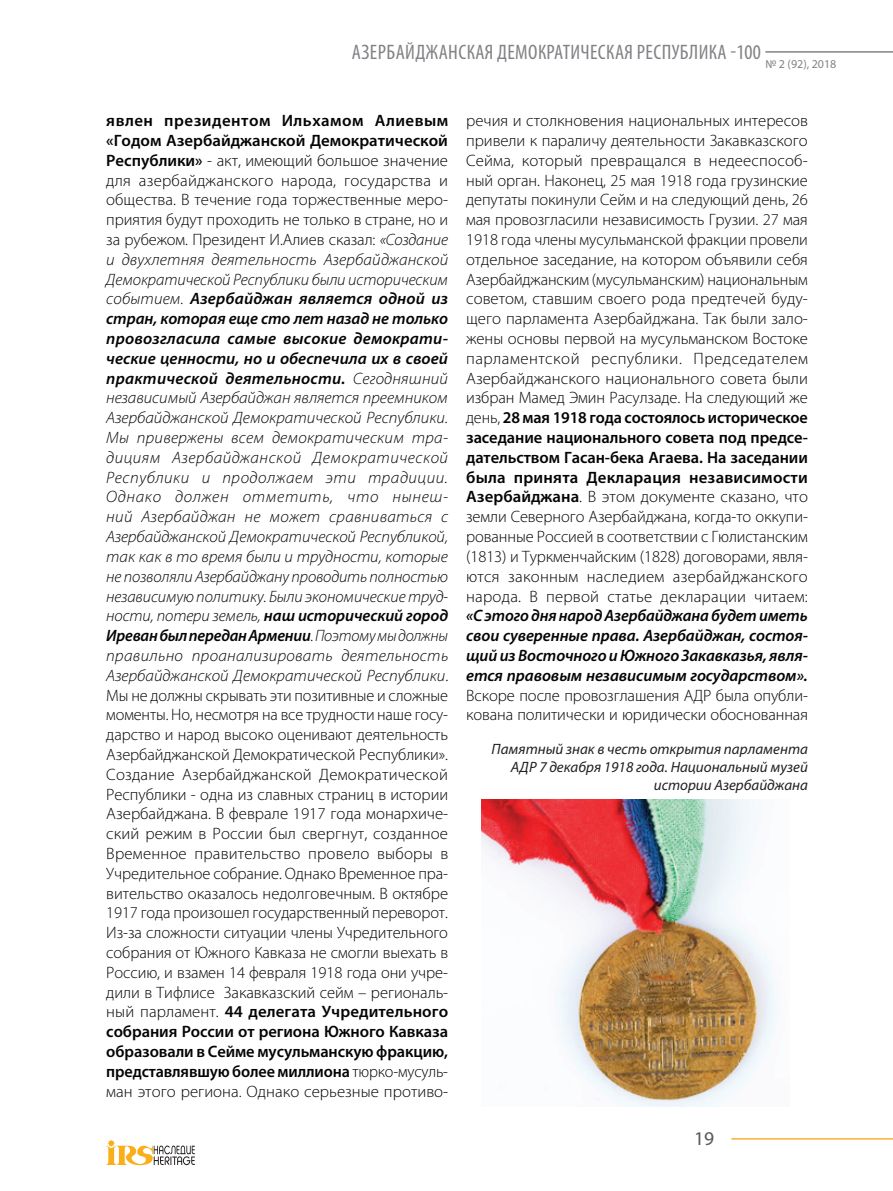
<style>
.page{position:relative;width:893px;height:1191px;background:#fff}
.page>*{position:absolute;margin:0;border:0;box-sizing:border-box;transform-origin:0 0}
.t1{font:condensed 21px "Myriad Pro";letter-spacing:.02em;color:#808285}
.t2{font:19.5px "Myriad Pro";color:#57585a}
.t3{font:300 16.5px/19.8px "Myriad Pro";letter-spacing:-.005em;color:#040503;text-align:justify}
.t4{font:italic 15px/18px "Myriad Pro";color:#231f20;text-align:right}
.t5{font:12px "Myriad Pro";color:#808285}
.s1{font-weight:600}
.s2{font-style:italic}
.s3{font-weight:600;font-style:italic}
</style>
<div class="page">
<hr style="left:765px;top:51px;width:128px;height:2px;background:#808285">
<hr style="left:731px;top:1138px;width:162px;height:1px;background:#fbb033">
<svg style="left:106px;top:1140px;width:89px;height:25px"></svg>
<img style="left:482px;top:799px;width:296px;height:307px">
<p class="t1" style="left:352px;top:39px;width:410px">АЗЕРБАЙДЖАНСКAЯ ДЕМОКРАТИЧЕСКАЯ РЕСПУБЛИКА -100</p>
<p class="t5" style="left:765px;top:56px;width:73px">№ 2 (92), 2018</p>
<p class="t3" style="left:106px;top:111px;width:344px"><span class="s1">явлен президентом Ильхамом Алиевым «Годом Азербайджанской Демократической Республики»</span> - акт, имеющий большое значение для азербайджанского народа, государства и общества. В течение года торжественные меро&shy;приятия будут проходить не только в стране, но и за рубежом. Президент И.Алиев сказал: <span class="s2">«Создание и двухлетняя деятельность Азербайджанской Демократической Республики были историческим событием.</span> <span class="s3">Азербайджан является одной из стран, которая еще сто лет назад не только провозгласила самые высокие демократи&shy;ческие ценности, но и обеспечила их в своей практической деятельности.</span> <span class="s2">Сегодняшний независимый Азербайджан является преемником Азербайджанской Демократической Республики.<br>Мы привержены всем демократическим тра&shy;дициям Азербайджанской Демократической Республики и продолжаем эти традиции.<br>Однако должен отметить, что нынеш&shy;ний Азербайджан не может сравниваться с Азербайджанской Демократической Республикой, так как в то время были и трудности, которые не позволяли Азербайджану проводить полностью независимую политику. Были экономические труд&shy;ности, потери земель,</span> <span class="s3">наш исторический город Иреван был передан Армении</span><span class="s2">. Поэтому мы должны правильно проанализировать деятельность Азербайджанской Демократической Республики</span>.<br>Мы не должны скрывать эти позитивные и сложные моменты. Но, несмотря на все трудности наше госу&shy;дарство и народ высоко оценивают деятельность Азербайджанской Демократической Республики».<br>Создание Азербайджанской Демократической Республики - одна из славных страниц в истории Азербайджана. В феврале 1917 года монархиче&shy;ский режим в России был свергнут, созданное Временное правительство провело выборы в Учредительное собрание. Однако Временное пра&shy;вительство оказалось недолговечным. В октябре 1917 года произошел государственный переворот.<br>Из-за сложности ситуации члены Учредительного собрания от Южного Кавказа не смогли выехать в Россию, и взамен 14 февраля 1918 года они учре&shy;дили в Тифлисе Закавказский сейм – региональ&shy;ный парламент. <span class="s1">44 делегата Учредительного собрания России от региона Южного Кавказа образовали в Сейме мусульманскую фракцию, представлявшую более миллиона</span> тюрко-мусуль&shy;ман этого региона. Однако серьезные противо-</p>
<p class="t3" style="left:466px;top:111px;width:343px">речия и столкновения национальных интересов привели к параличу деятельности Закавказского Сейма, который превращался в недееспособ&shy;ный орган. Наконец, 25 мая 1918 года грузинские депутаты покинули Сейм и на следующий день, 26 мая провозгласили независимость Грузии. 27 мая 1918 года члены мусульманской фракции провели отдельное заседание, на котором объявили себя Азербайджанским (мусульманским) национальным советом, ставшим своего рода предтечей буду&shy;щего парламента Азербайджана. Так были зало&shy;жены основы первой на мусульманском Востоке парламентской республики. Председателем Азербайджанского национального совета были избран Мамед Эмин Расулзаде. На следующий же день, <span class="s1">28 мая 1918 года состоялось историческое заседание национального совета под предсе&shy;дательством Гасан-бека Агаева. На заседании была принята Декларация независимости Азербайджана</span>. В этом документе сказано, что земли Северного Азербайджана, когда-то оккупи&shy;рованные Россией в соответствии с Гюлистанским (1813) и Туркменчайским (1828) договорами, явля&shy;ются законным наследием азербайджанского народа. В первой статье декларации читаем: <span class="s3">«С этого дня народ Азербайджана будет иметь свои суверенные права. Азербайджан, состоя&shy;щий из Восточного и Южного Закавказья, явля&shy;ется правовым независимым государством».<br></span>Вскоре после провозглашения АДР была опубли&shy;кована политически и юридически обоснованная</p>
<p class="t4" style="left:491px;top:739px;width:318px">Памятный знак в честь открытия парламента<br>АДР 7 декабря 1918 года. Национальный музей истории Азербайджана</p>
<p class="t2" style="left:694px;top:1126px;width:22px">19</p>
</div>
